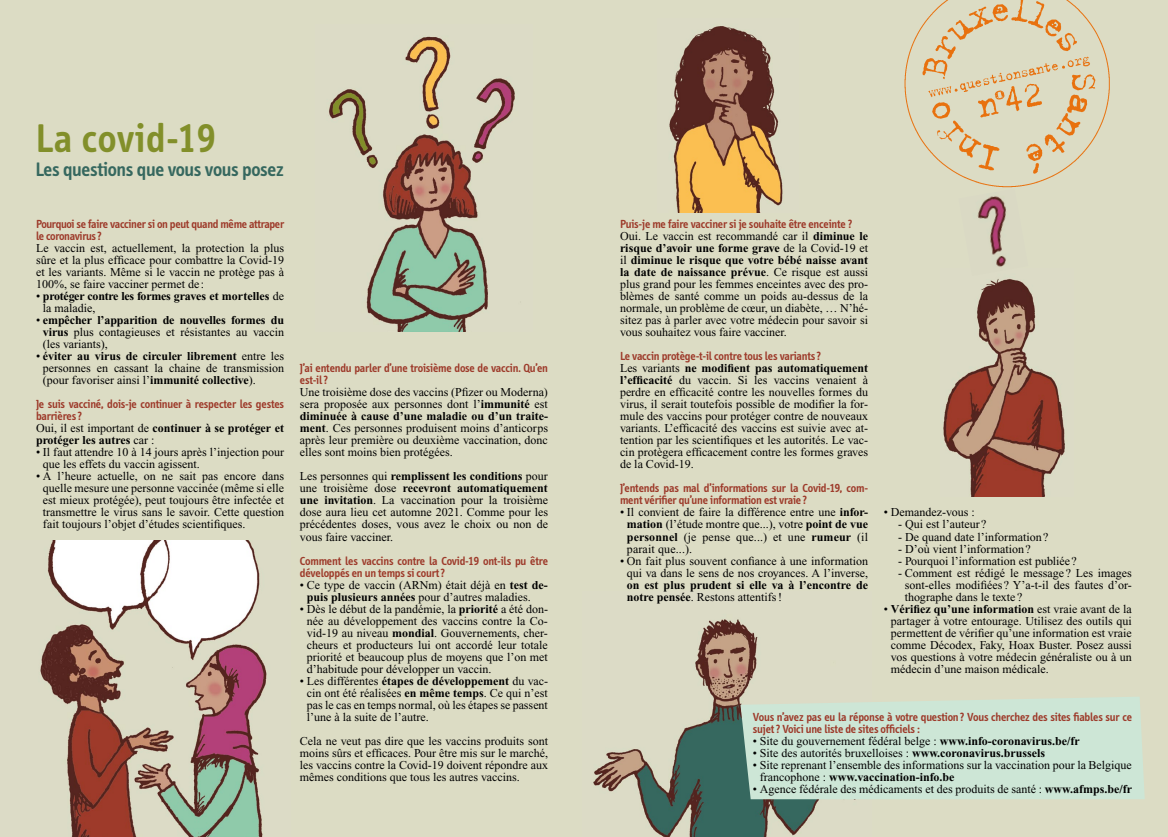
<style>
.page{position:relative;width:1168px;height:837px;background:#fff}
.page>*{position:absolute;margin:0;border:0;box-sizing:border-box;transform-origin:0 0}
.t1{font:600 41px "Info";letter-spacing:.02em;color:#828f2a}
.t2{font:600 20px "Info";letter-spacing:-.01em;color:#36685f}
.t3{font:12px/12px "Times New Roman";color:#000;text-align:justify}
.t4{font:600 12px/12px "Info";letter-spacing:-.01em;color:#9d3a2a}
.t5{font:700 12px/12px "Times New Roman";color:#000}
.t6{font:700 12px/12px "Times New Roman";letter-spacing:-.02em;color:#000}
.s1{font-weight:400}
.s2{font-weight:700}
</style>
<div class="page">
<div style="left:0;top:0;width:1168px;height:836px;background:#dcdcc4"></div>
<img style="left:669px;top:26px;width:114px;height:186px">
<img style="left:593px;top:619px;width:263px;height:217px">
<img style="left:329px;top:36px;width:186px;height:295px">
<div style="left:740px;top:696px;width:405px;height:103px;background:#cde6d6"></div>
<img style="left:943px;top:279px;width:122px;height:217px">
<img style="left:977px;top:196px;width:30px;height:71px">
<img style="left:40px;top:540px;width:227px;height:296px">
<img style="left:904px;top:0;width:206px;height:188px">
<h1 class="t1" style="left:35px;top:115px;width:182px">La covid-19</h1>
<h2 class="t2" style="left:35px;top:158px;width:250px">Les questions que vous vous posez</h2>
<p class="t4" style="left:36px;top:218px;width:250px">Pourquoi se faire vacciner si on peut quand même attraper le coronavirus?</p>
<p class="t3" style="left:36px;top:242px;width:250px">Le vaccin est, actuellement, la protection la plus sûre et la plus efficace pour combattre la Covid-19 et les variants. Même si le vaccin ne protège pas à 100%, se faire vacciner permet de :</p>
<p class="t6" style="left:43px;top:290px;width:243px;text-indent:-7px"><span class="s1">•</span> protéger contre les formes graves et mortelles <span class="s1">de la maladie,</span></p>
<p class="t3" style="left:43px;top:314px;width:243px;text-indent:-7px">• <span class="s2">empêcher l’apparition de nouvelles formes du virus</span> plus contagieuses et résistantes au vaccin (les variants),</p>
<p class="t3" style="left:43px;top:350px;width:243px;text-indent:-7px">• <span class="s2">éviter au virus de circuler librement</span> entre les personnes en cassant la chaine de transmission (pour favoriser ainsi l’<span class="s2">immunité collective</span>).</p>
<p class="t4" style="left:36px;top:398px;width:250px">Je suis vacciné, dois-je continuer à respecter les gestes barrières?</p>
<p class="t5" style="left:36px;top:422px;width:250px"><span class="s1">Oui, il est important de</span> continuer à se protéger et protéger les autres <span class="s1">car :</span></p>
<p class="t3" style="left:43px;top:446px;width:243px;text-indent:-7px">• Il faut attendre 10 à 14 jours après l’injection pour que les effets du vaccin agissent.</p>
<p class="t3" style="left:43px;top:470px;width:243px;text-indent:-7px">• A l’heure actuelle, on ne sait pas encore dans quelle mesure une personne vaccinée (même si elle est mieux protégée), peut toujours être infectée et transmettre le virus sans le savoir. Cette question fait toujours l’objet d’études scientifiques.</p>
<p class="t4" style="left:300px;top:362px;width:250px">J’ai entendu parler d’une troisième dose de vaccin. Qu’en est-il?</p>
<p class="t3" style="left:300px;top:386px;width:250px">Une troisième dose des vaccins (Pfizer ou Moderna) sera proposée aux personnes dont l’<span class="s2">immunité</span> est <span class="s2">diminuée à cause d’une maladie ou d’un traite&shy;ment</span>. Ces personnes produisent moins d’anticorps après leur première ou deuxième vaccination, donc elles sont moins bien protégées.</p>
<p class="t3" style="left:300px;top:470px;width:250px">Les personnes qui <span class="s2">remplissent les conditions</span> pour une troisième dose <span class="s2">recevront automatiquement une invitation</span>. La vaccination pour la troisième dose aura lieu cet automne 2021. Comme pour les précédentes doses, vous avez le choix ou non de vous faire vacciner.</p>
<p class="t4" style="left:300px;top:554px;width:250px">Comment les vaccins contre la Covid-19 ont-ils pu être développés en un temps si court?</p>
<p class="t3" style="left:307px;top:578px;width:243px;text-indent:-7px">• Ce type de vaccin (ARNm) était déjà en <span class="s2">test de&shy;puis plusieurs années</span> pour d’autres maladies.</p>
<p class="t3" style="left:307px;top:602px;width:243px;text-indent:-7px">• Dès le début de la pandémie, la <span class="s2">priorité</span> a été don&shy;née au développement des vaccins contre la Co&shy;vid-19 au niveau <span class="s2">mondial</span>. Gouvernements, cher&shy;cheurs et producteurs lui ont accordé leur totale priorité et beaucoup plus de moyens que l’on met d’habitude pour développer un vaccin.</p>
<p class="t3" style="left:307px;top:674px;width:243px;text-indent:-7px">• Les différentes <span class="s2">étapes de développement</span> du vac&shy;cin ont été réalisées <span class="s2">en même temps</span>. Ce qui n’est pas le cas en temps normal, où les étapes se passent l’une à la suite de l’autre.</p>
<p class="t3" style="left:300px;top:734px;width:250px">Cela ne veut pas dire que les vaccins produits sont moins sûrs et efficaces. Pour être mis sur le marché, les vaccins contre la Covid-19 doivent répondre aux mêmes conditions que tous les autres vaccins.</p>
<p class="t4" style="left:620px;top:218px;width:234px">Puis-je me faire vacciner si je souhaite être enceinte ?</p>
<p class="t3" style="left:620px;top:230px;width:250px">Oui. Le vaccin est recommandé car il <span class="s2">diminue le risque d’avoir une forme grave</span> de la Covid-19 et il <span class="s2">diminue le risque que votre bébé naisse avant la date de naissance prévue</span>. Ce risque est aussi plus grand pour les femmes enceintes avec des pro&shy;blèmes de santé comme un poids au-dessus de la normale, un problème de cœur, un diabète, … N’hé&shy;sitez pas à parler avec votre médecin pour savoir si vous souhaitez vous faire vacciner.</p>
<p class="t4" style="left:620px;top:350px;width:203px">Le vaccin protège-t-il contre tous les variants?</p>
<p class="t3" style="left:620px;top:362px;width:250px">Les variants <span class="s2">ne modifient pas automatiquement l’efficacité</span> du vaccin. Si les vaccins venaient à perdre en efficacité contre les nouvelles formes du virus, il serait toutefois possible de modifier la for&shy;mule des vaccins pour protéger contre de nouveaux variants. L’efficacité des vaccins est suivie avec at&shy;tention par les scientifiques et les autorités. Le vac&shy;cin protègera efficacement contre les formes graves de la Covid-19.</p>
<p class="t4" style="left:620px;top:482px;width:250px">J’entends pas mal d’informations sur la Covid-19, com&shy;ment vérifier qu’une information est vraie?</p>
<p class="t3" style="left:627px;top:506px;width:243px;text-indent:-7px">• Il convient de faire la différence entre une <span class="s2">infor&shy;mation</span> (l’étude montre que...), votre <span class="s2">point de vue personnel</span> (je pense que...) et une <span class="s2">rumeur</span> (il parait que...).</p>
<p class="t3" style="left:620px;top:554px;width:250px;text-align:center">• On fait plus souvent confiance à une information qui va dans le sens de nos croyances. A l’inverse,</p>
<p class="t5" style="left:627px;top:578px;width:243px">on est plus prudent si elle va à l’encontre de notre pensée<span class="s1">. Restons attentifs!</span></p>
<p class="t3" style="left:884px;top:506px;width:93px">• Demandez-vous :</p>
<p class="t3" style="left:898px;top:518px;width:90px">- Qui est l’auteur ?</p>
<p class="t3" style="left:898px;top:530px;width:152px">- De quand date l’information ?</p>
<p class="t3" style="left:898px;top:542px;width:134px">- D’où vient l’information ?</p>
<p class="t3" style="left:898px;top:554px;width:180px">- Pourquoi l’information est publiée ?</p>
<p class="t3" style="left:905px;top:566px;width:229px;text-indent:-7px">- Comment est rédigé le message ? Les images sont-elles modifiées ? Y’a-t-il des fautes d’or&shy;thographe dans le texte ?</p>
<p class="t3" style="left:891px;top:602px;width:243px;text-indent:-7px">• <span class="s2">Vérifiez qu’une information</span> est vraie avant de la partager à votre entourage. Utilisez des outils qui permettent de vérifier qu’une information est vraie comme Décodex, Faky, Hoax Buster. Posez aussi vos questions à votre médecin généraliste ou à un médecin d’une maison médicale.</p>
<p class="t4" style="left:753px;top:710px;width:380px">Vous n’avez pas eu la réponse à votre question? Vous cherchez des sites fiables sur ce sujet? Voici une liste de sites officiels :</p>
<p class="t3" style="left:753px;top:734px;width:328px">• Site du gouvernement fédéral belge : <span class="s2">www.info-coronavirus.be/fr</span></p>
<p class="t3" style="left:753px;top:746px;width:294px">• Site des autorités bruxelloises : <span class="s2">www.coronavirus.brussels</span></p>
<p class="t3" style="left:760px;top:758px;width:373px;text-indent:-7px">• Site reprenant l’ensemble des informations sur la vaccination pour la Belgique francophone : <span class="s2">www.vaccination-info.be</span></p>
<p class="t3" style="left:753px;top:782px;width:381px">• Agence fédérale des médicaments et des produits de santé : <span class="s2">www.afmps.be/fr</span></p>
</div>
